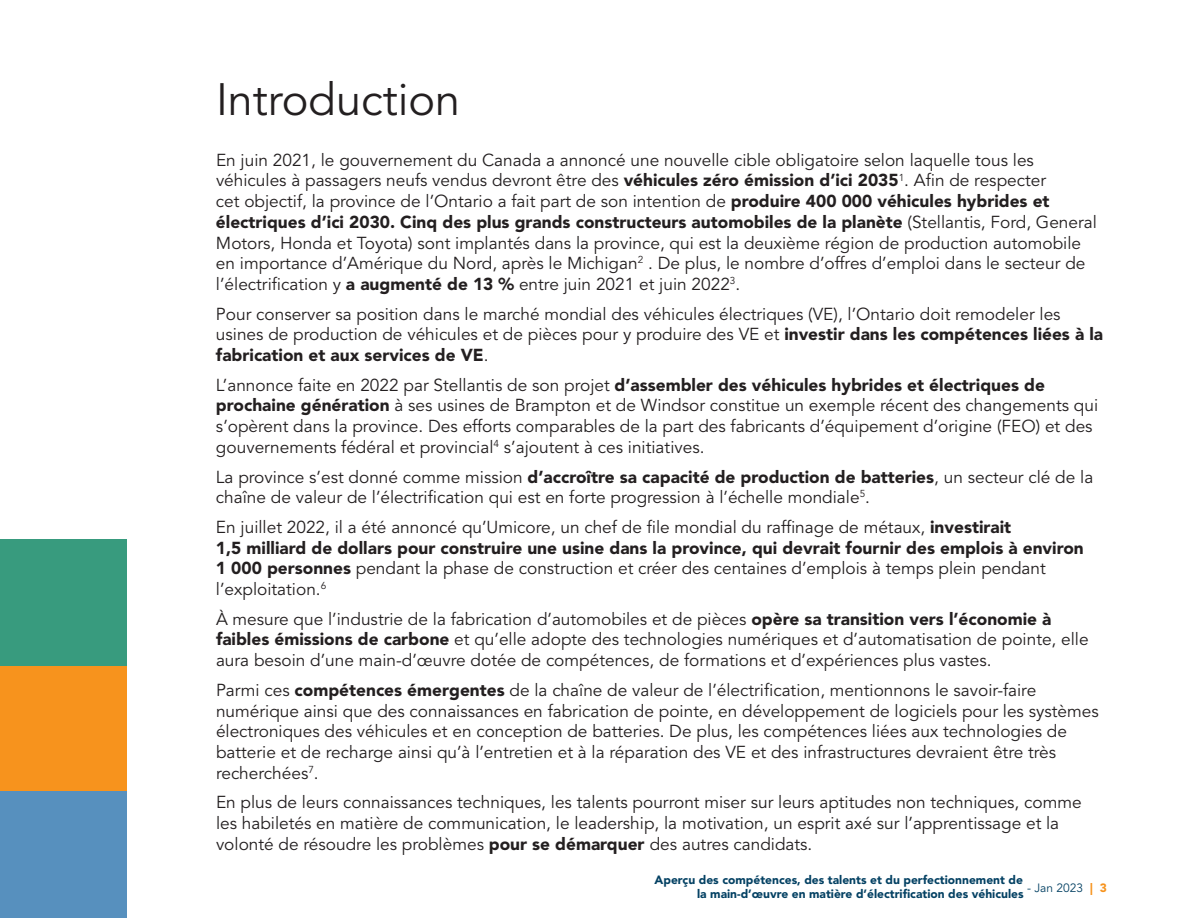
<style>
.page{position:relative;width:1188px;height:918px;background:#fff}
.page>*{position:absolute;margin:0;border:0;box-sizing:border-box;transform-origin:0 0}
.t1{font:45px "Avenir LT Std";color:#231f20}
.t2{font:17.25px/20.7px "Avenir LT Std";color:#231f20}
.t3{font:900 12px/14.4px "Avenir LT Std";color:#044163;text-align:right}
.t4{font:12px "Avenir LT Std";color:#044163}
.s1{font-weight:900}
.s2{font-weight:900;color:#f7931d}
</style>
<div class="page">
<div style="left:0;top:665px;width:126px;height:126px;background:#f7931d"></div>
<div style="left:0;top:539px;width:126px;height:126px;background:#389b7e"></div>
<div style="left:0;top:792px;width:126px;height:126px;background:#5790be"></div>
<h1 class="t1" style="left:216px;top:74px;width:246px">Introduction</h1>
<p class="t2" style="left:216px;top:150px;width:882px">En juin 2021, le gouvernement du Canada a annoncé une nouvelle cible obligatoire selon laquelle tous les véhicules à passagers neufs vendus devront être des <span class="s1">véhicules zéro émission d’ici 2035</span><sup>1</sup>. Afin de respecter<br>cet objectif, la province de l’Ontario a fait part de son intention de <span class="s1">produire 400 000 véhicules hybrides et électriques d’ici 2030. Cinq des plus grands constructeurs automobiles de la planète</span> (Stellantis, Ford, General Motors, Honda et Toyota) sont implantés dans la province, qui est la deuxième région de production automobile en importance d’Amérique du Nord, après le Michigan<sup>2</sup> . De plus, le nombre d’offres d’emploi dans le secteur de l’électrification y <span class="s1">a augmenté de 13 %</span> entre juin 2021 et juin 2022<sup>3</sup>.</p>
<p class="t2" style="left:216px;top:304px;width:889px">Pour conserver sa position dans le marché mondial des véhicules électriques (VE), l’Ontario doit remodeler les usines de production de véhicules et de pièces pour y produire des VE et <span class="s1">investir dans les compétences liées à la fabrication et aux services de VE</span>.</p>
<p class="t2" style="left:216px;top:375px;width:884px">L’annonce faite en 2022 par Stellantis de son projet <span class="s1">d’assembler des véhicules hybrides et électriques de prochaine génération</span> à ses usines de Brampton et de Windsor constitue un exemple récent des changements qui s’opèrent dans la province. Des efforts comparables de la part des fabricants d’équipement d’origine (FEO) et des gouvernements fédéral et provincial<sup>4</sup> s’ajoutent à ces initiatives.</p>
<p class="t2" style="left:216px;top:467px;width:879px">La province s’est donné comme mission <span class="s1">d’accroître sa capacité de production de batteries</span>, un secteur clé de la chaîne de valeur de l’électrification qui est en forte progression à l’échelle mondiale<sup>5</sup>.</p>
<p class="t2" style="left:216px;top:517px;width:869px">En juillet 2022, il a été annoncé qu’Umicore, un chef de file mondial du raffinage de métaux, <span class="s1">investirait<br>1,5 milliard de dollars pour construire une usine dans la province, qui devrait fournir des emplois à environ 1 000 personnes</span> pendant la phase de construction et créer des centaines d’emplois à temps plein pendant l’exploitation.<sup>6</sup></p>
<p class="t2" style="left:216px;top:609px;width:874px">À mesure que l’industrie de la fabrication d’automobiles et de pièces <span class="s1">opère sa transition vers l’économie à faibles émissions de carbone</span> et qu’elle adopte des technologies numériques et d’automatisation de pointe, elle aura besoin d’une main-d’œuvre dotée de compétences, de formations et d’expériences plus vastes.</p>
<p class="t2" style="left:216px;top:680px;width:884px">Parmi ces <span class="s1">compétences émergentes</span> de la chaîne de valeur de l’électrification, mentionnons le savoir-faire numérique ainsi que des connaissances en fabrication de pointe, en développement de logiciels pour les systèmes électroniques des véhicules et en conception de batteries. De plus, les compétences liées aux technologies de batterie et de recharge ainsi qu’à l’entretien et à la réparation des VE et des infrastructures devraient être très recherchées<sup>7</sup>.</p>
<p class="t2" style="left:216px;top:793px;width:867px">En plus de leurs connaissances techniques, les talents pourront miser sur leurs aptitudes non techniques, comme les habiletés en matière de communication, le leadership, la motivation, un esprit axé sur l’apprentissage et la volonté de résoudre les problèmes <span class="s1">pour se démarquer</span> des autres candidats.</p>
<p class="t3" style="left:655px;top:872px;width:371px">Aperçu des compétences, des talents et du perfectionnement de la main-d’œuvre en matière d’électrification des véhicules</p>
<p class="t4" style="left:1027px;top:881px;width:81px">- Jan 2023 <span class="s2">| 3</span></p>
</div>
